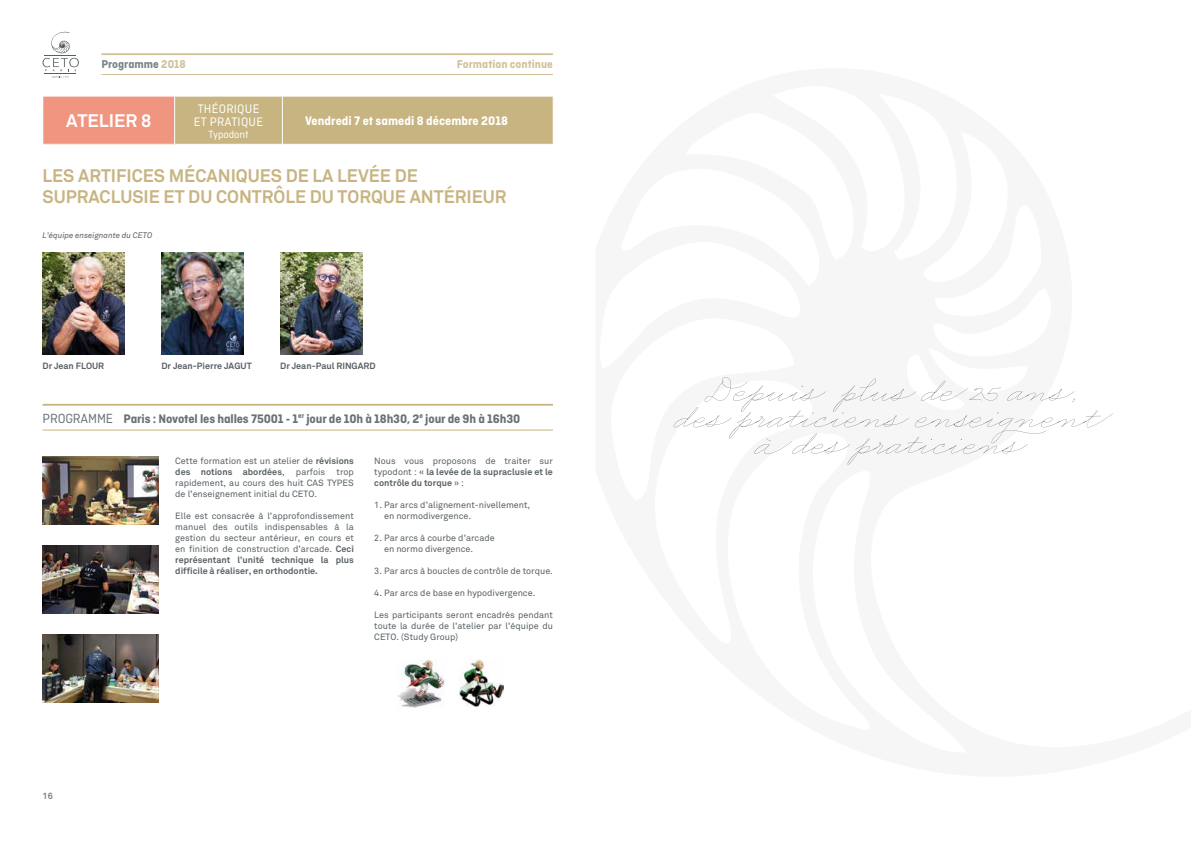
<style>
.page{position:relative;width:1191px;height:842px;background:#fff}
.page>*{position:absolute;margin:0;border:0;box-sizing:border-box;transform-origin:0 0}
.t1{font:700 18px/21.6px "Akkurat";color:#c7b481}
.t2{font:700 18px "Akkurat";color:#fff}
.t3{font:700 13px "Ciutadella";letter-spacing:-.01em;color:#6a7276}
.t4{font:700 13px "Ciutadella";color:#fff}
.t5{font:13px/13px "Ciutadella";letter-spacing:.02em;color:#fff}
.t6{font:700 12px "Ciutadella";color:#d1c29a}
.t7{font:700 12px "Ciutadella";color:#7b8388}
.t8{font:11px "Ciutadella";color:#fff}
.t9{font:9px/11px "Akkurat";color:#586064}
.t10{font:700 9px/11px "Akkurat";color:#586064;text-align:justify}
.t11{font:700 9px "Akkurat";color:#7b8388}
.t12{font:italic 8px "Akkurat";color:#586064}
.s1{color:#d1c29a}
.s2{font-weight:400;font-size:14px}
.s3{font-weight:700}
.s4{font-weight:400}
</style>
<div class="page">
<hr style="left:101px;top:53px;width:452px;height:2px;background:#d1c29a">
<hr style="left:101px;top:74px;width:452px;height:1px;background:#d1c29a">
<svg style="left:43px;top:32px;width:36px;height:46px"></svg>
<img style="left:43px;top:253px;width:82px;height:102px">
<img style="left:43px;top:456px;width:115px;height:68px">
<img style="left:43px;top:545px;width:115px;height:68px">
<img style="left:43px;top:634px;width:115px;height:68px">
<hr style="left:43px;top:404px;width:510px;height:2px;background:#c7b481">
<hr style="left:43px;top:430px;width:510px;height:1px;background:#c7b481">
<img style="left:161px;top:253px;width:83px;height:102px">
<img style="left:460px;top:660px;width:44px;height:46px">
<img style="left:397px;top:660px;width:48px;height:47px">
<div style="left:43px;top:96px;width:132px;height:48px;background:#f09580"></div>
<div style="left:175px;top:97px;width:378px;height:47px;background:#c7b481"></div>
<hr style="left:43px;top:96px;width:132px;height:1px;background:#fff">
<hr style="left:43px;top:96px;width:1px;height:48px;background:#fff">
<hr style="left:174px;top:96px;width:1px;height:48px;background:#fff">
<hr style="left:282px;top:96px;width:1px;height:48px;background:#fff">
<img style="left:280px;top:253px;width:82px;height:102px">
<svg style="left:673px;top:377px;width:439px;height:88px"></svg>
<h3 class="t7" style="left:101px;top:57px;width:86px">Programme <span class="s1">2018</span></h3>
<h3 class="t6" style="left:457px;top:57px;width:98px">Formation continue</h3>
<h1 class="t2" style="left:66px;top:110px;width:87px">ATELIER 8</h1>
<h2 class="t5" style="left:194px;top:102px;width:71px">THÉORIQUE<br>ET PRATIQUE</h2>
<p class="t8" style="left:209px;top:128px;width:42px">Typodont</p>
<h2 class="t4" style="left:305px;top:113px;width:204px">Vendredi 7 et samedi 8 décembre 2018</h2>
<h1 class="t1" style="left:43px;top:165px;width:465px">LES ARTIFICES MÉCANIQUES DE LA LEVÉE DE<br>SUPRACLUSIE ET DU CONTRÔLE DU TORQUE ANTÉRIEUR</h1>
<p class="t12" style="left:43px;top:231px;width:111px">L’équipe enseignante du CETO</p>
<p class="t10" style="left:43px;top:361px;width:63px">Dr Jean FLOUR</p>
<p class="t10" style="left:161px;top:361px;width:92px">Dr Jean-Pierre JAGUT</p>
<p class="t10" style="left:280px;top:361px;width:97px">Dr Jean-Paul RINGARD</p>
<h2 class="t3" style="left:43px;top:411px;width:479px"><span class="s2">PROGRAMME</span> Paris : Novotel les halles 75001 - 1<sup>er</sup> jour de 10h à 18h30, 2<sup>e</sup> jour de 9h à 16h30</h2>
<p class="t11" style="left:43px;top:791px;width:12px">16</p>
<p class="t9" style="left:175px;top:455px;width:180px">Cette formation est un atelier de <span class="s3">révisions des notions abordées</span>,</p>
<p class="t9" style="left:296px;top:466px;width:31px">parfois</p>
<p class="t9" style="left:175px;top:466px;width:180px;text-align:justify;text-indent:161px">trop rapidement, au cours des huit CAS TYPES de l’enseignement initial du CETO.</p>
<p class="t9" style="left:175px;top:510px;width:180px;text-align:justify">Elle est consacrée à l’approfondissement manuel des outils indispensables à la gestion du secteur antérieur, en cours et en finition de construction d’arcade. <span class="s3">Ceci représentant l’unité technique la plus difficile à réaliser, en orthodontie.</span></p>
<p class="t10" style="left:374px;top:455px;width:180px"><span class="s4">Nous vous proposons de traiter sur typodont : «</span> la levée de la supraclusie et le contrôle du torque <span class="s4">» :</span></p>
<p class="t9" style="left:384px;top:499px;width:148px;text-indent:-10px">1. Par arcs d’alignement-nivellement, en normodivergence.</p>
<p class="t9" style="left:384px;top:532px;width:112px;text-indent:-10px">2. Par arcs à courbe d’arcade en normo divergence.</p>
<p class="t9" style="left:374px;top:565px;width:180px">3. Par arcs à boucles de contrôle de torque.</p>
<p class="t9" style="left:374px;top:587px;width:162px">4. Par arcs de base en hypodivergence.</p>
<p class="t9" style="left:374px;top:609px;width:180px;text-align:justify">Les participants seront encadrés pendant toute la durée de l’atelier par l’équipe du CETO. (Study Group)</p>
</div>
